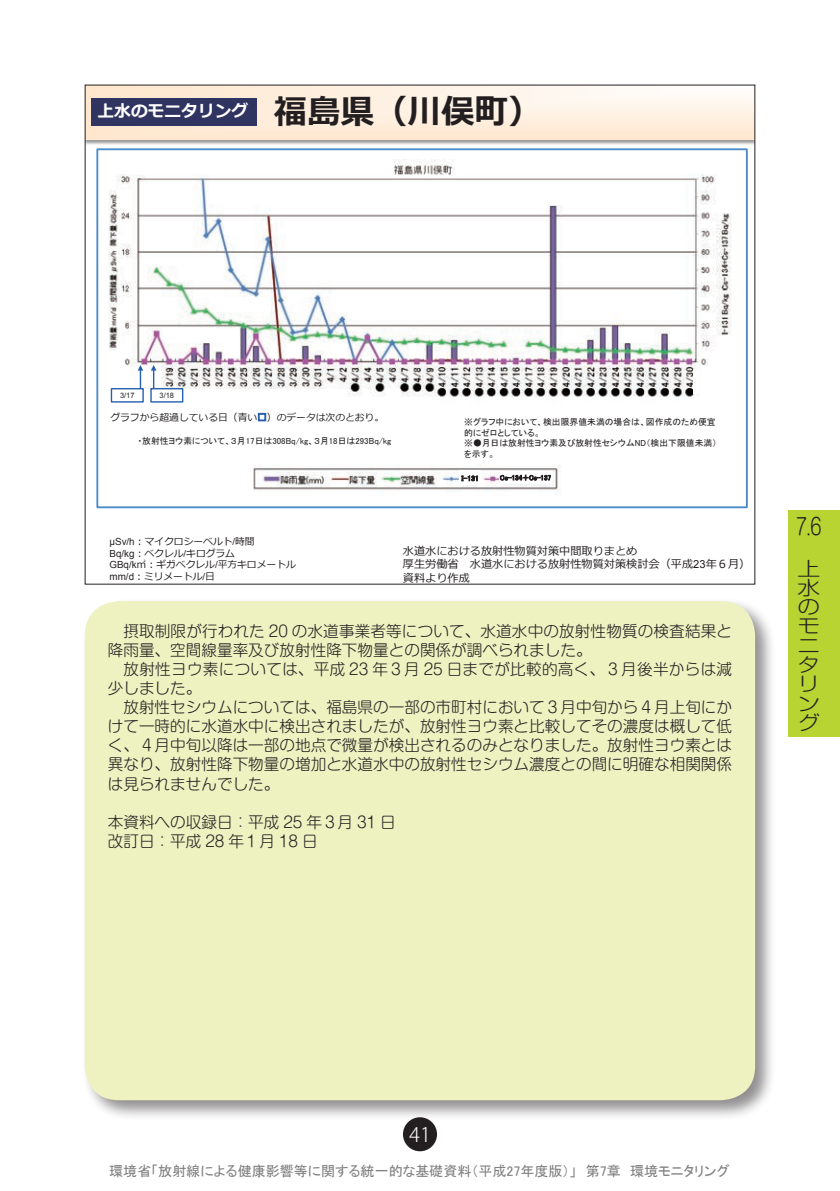
<style>
.page{position:relative;width:840px;height:1191px;background:#fff}
.page>*{position:absolute;margin:0;border:0;box-sizing:border-box;transform-origin:0 0}
.t1{font:300 22.6px "Shin M Go Pro";color:#231f20;scale:.8 1}
.t2{font:300 19.8px "Koz Go Pro";color:#fff}
.t3{font:300 19.2px/19.2px "Shin M Go Pro";color:#231f20;scale:1.18 1}
.t4{font:700 16.8px "Meiryo";color:#fff}
.t5{font:300 15.6px/19.2px "Shin M Go Pro";color:#231f20}
.t6{font:300 15.6px "Shin M Go Pro";letter-spacing:.02em;color:#231f20}
.t7{font:14px "MS P Gothic";color:#808080}
.t8{font:11.2px/13.4px "Meiryo";color:#231f20}
.t9{font:9.8px/11.8px "Meiryo";color:#231f20}
.t10{font:8.8px/10.6px "MS P Gothic";color:#231f20}
.t11{font:7.4px "Arial";color:#231f20}
.s1{font-size:33.4px;color:#231f20}
.s2{font-family:"MS P Gothic";color:#255fad}
.s3{font-family:"Arial"}
</style>
<div class="page">
<div style="left:81px;top:597px;width:694px;height:524px;background:#231f20;opacity:.5"></div>
<div style="left:85px;top:601px;width:669px;height:499px;background:#eef2c1;border-radius:34px"></div>
<div style="left:403px;top:1117px;width:34px;height:34px;background:#231f20;border-radius:50%"></div>
<div style="left:788px;top:510px;width:51px;height:227px;background:#b8d432"></div>
<svg style="left:87px;top:87px;width:665px;height:53px;background:#fceddd"></svg>
<img style="left:108px;top:159px;width:624px;height:244px">
<div style="left:91px;top:99px;width:165px;height:27px;background:#2f3460"></div>
<div style="left:96px;top:148px;width:651px;height:360px;border:2px solid #4a8bc9"></div>
<div style="left:152px;top:365px;width:9px;height:21px;background:#fff"></div>
<div style="left:151px;top:389px;width:31px;height:13px;background:#fff"></div>
<div style="left:150px;top:388px;width:33px;height:14px;border:1px solid #255fad"></div>
<svg style="left:151px;top:365px;width:5px;height:24px"></svg>
<div style="left:139px;top:365px;width:12px;height:21px;background:#fff"></div>
<div style="left:111px;top:389px;width:32px;height:13px;background:#fff"></div>
<div style="left:111px;top:388px;width:33px;height:14px;border:1px solid #255fad"></div>
<svg style="left:138px;top:365px;width:5px;height:24px"></svg>
<div style="left:693px;top:370px;width:6px;height:24px;background:#fff"></div>
<img style="left:253px;top:465px;width:307px;height:30px">
<div style="left:459px;top:470px;width:21px;height:14px;background:#fff"></div>
<svg style="left:461px;top:475px;width:16px;height:6px"></svg>
<svg style="left:499px;top:471px;width:52px;height:12px"></svg>
<svg style="left:500px;top:475px;width:50px;height:5px"></svg>
<svg style="left:258px;top:413px;width:8px;height:8px"></svg>
<p class="t4" style="left:97px;top:99px;width:445px">上水のモニタリング <span class="s1">福島県（川俣町）</span></p>
<p class="t11" style="left:120px;top:391px;width:16px">3/17</p>
<p class="t11" style="left:159px;top:391px;width:16px">3/18</p>
<p class="t9" style="left:110px;top:411px;width:275px">グラフから超過している日（青い<span class="s2">□</span>）のデータは次のとおり。</p>
<p class="t10" style="left:138px;top:435px;width:255px">・放射性ヨウ素について、３月17日は308Bq/kg、３月18日は293Bq/kg</p>
<p class="t10" style="left:464px;top:416px;width:254px">※グラフ中において、検出限界値未満の場合は、図作成のため便宜的にゼロとしている。<br>※●月日は放射性ヨウ素及び放射性セシウムND（検出下限値未満）を示す。</p>
<p class="t9" style="left:109px;top:536px;width:188px"><span class="s3">μSv/h</span>：マイクロシーベルト<span class="s3">/</span>時間<br><span class="s3">Bq/kg</span>：ベクレル<span class="s3">/</span>キログラム<br><span class="s3">GBq/k</span>㎡：ギガベクレル<span class="s3">/</span>平方キロメートル<span class="s3">mm/d</span>：ミリメートル<span class="s3">/</span>日</p>
<p class="t8" style="left:403px;top:544px;width:348px">水道水における放射性物質対策中間取りまとめ<br>厚生労働省 水道水における放射性物質対策検討会（平成<span class="s3">23</span>年６月）資料より作成</p>
<p class="t5" style="left:123px;top:619px;width:610px">摂取制限が行われた 20 の水道事業者等について、水道水中の放射性物質の検査結果と</p>
<p class="t5" style="left:108px;top:638px;width:485px">降雨量、空間線量率及び放射性降下物量との関係が調べられました。</p>
<p class="t6" style="left:123px;top:656px;width:610px">放射性ヨウ素については、平成 23 年３月 25 日までが比較的高く、３月後半からは減</p>
<p class="t5" style="left:108px;top:676px;width:95px">少しました。</p>
<p class="t5" style="left:123px;top:695px;width:610px">放射性セシウムについては、福島県の一部の市町村において３月中旬から４月上旬にか</p>
<p class="t5" style="left:108px;top:715px;width:625px">けて一時的に水道水中に検出されましたが、放射性ヨウ素と比較してその濃度は概して低</p>
<p class="t5" style="left:108px;top:734px;width:625px">く、４月中旬以降は一部の地点で微量が検出されるのみとなりました。放射性ヨウ素とは</p>
<p class="t5" style="left:108px;top:753px;width:625px">異なり、放射性降下物量の増加と水道水中の放射性セシウム濃度との間に明確な相関関係</p>
<p class="t5" style="left:108px;top:772px;width:173px">は見られませんでした。</p>
<p class="t5" style="left:108px;top:810px;width:289px">本資料への収録日：平成 25 年３月 31 日改訂日：平成 28 年１月 18 日</p>
<p class="t1" style="left:795px;top:509px;width:33px">7.6</p>
<p class="t3" style="left:797px;top:556px;width:20px">上水のモニタリング</p>
<p class="t2" style="left:409px;top:1121px;width:23px">41</p>
<p class="t7" style="left:109px;top:1164px;width:622px">環境省「放射線による健康影響等に関する統一的な基礎資料（平成27年度版）」 第7章 環境モニタリング</p>
</div>
